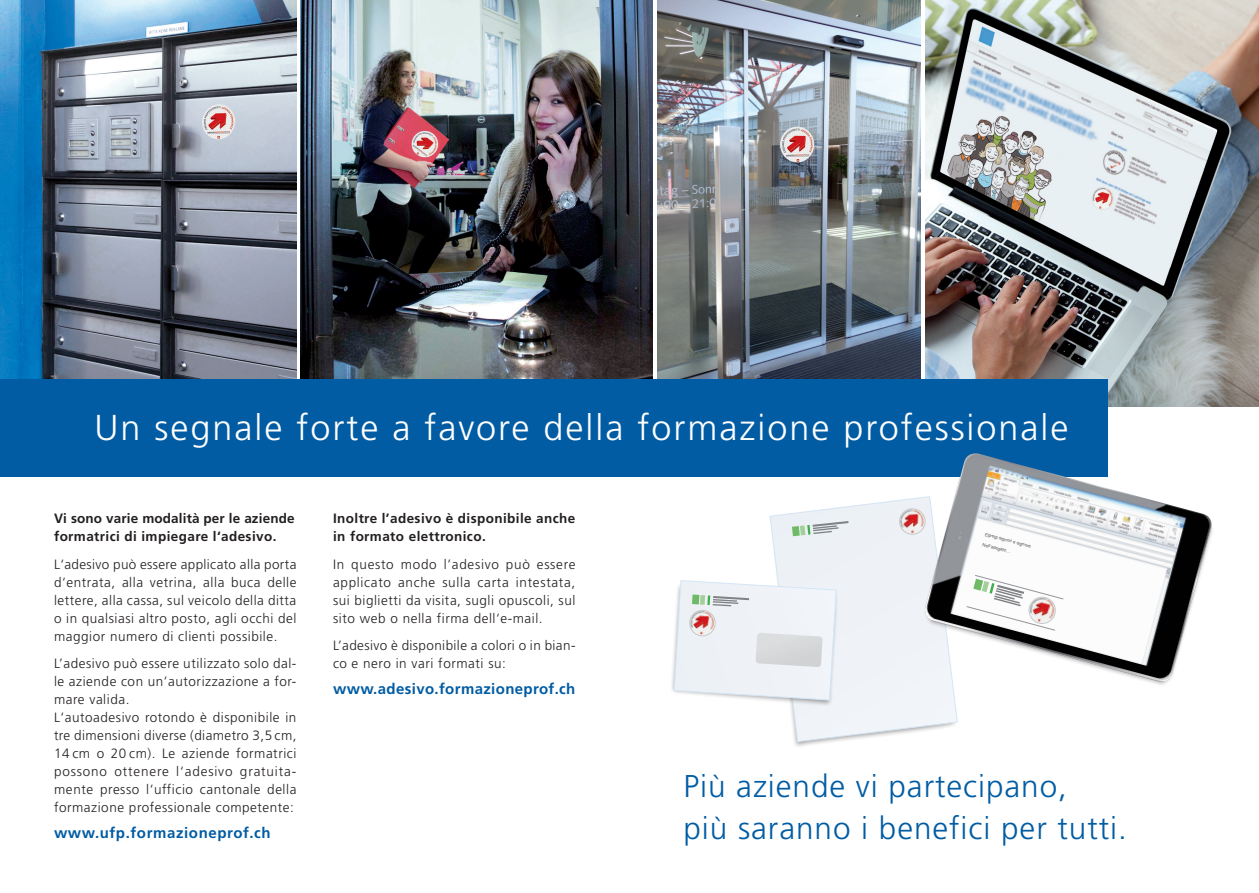
<style>
.page{position:relative;width:1259px;height:893px;background:#fff}
.page>*{position:absolute;margin:0;border:0;box-sizing:border-box;transform-origin:0 0}
.t1{font:300 36px "Frutiger";letter-spacing:.055em;color:#fff}
.t2{font:300 31.5px/42px "Frutiger";letter-spacing:.03em;color:#015ca3}
.t3{font:700 15px "Frutiger";letter-spacing:.025em;color:#015ca3}
.t4{font:300 13.5px/18px "Frutiger";letter-spacing:.04em;color:#231f20;text-align:justify}
.t5{font:700 13.5px/18px "Frutiger";letter-spacing:.03em;color:#231f20}
.t6{font:4.5px "Arial";color:#57585a}
</style>
<div class="page">
<img style="left:300px;top:0;width:353px;height:379px">
<img style="left:925px;top:0;width:334px;height:406px">
<div style="left:770px;top:497px;width:188px;height:251px;background:#231f20;opacity:.4"></div>
<img style="left:657px;top:0;width:263px;height:379px">
<img style="left:0;top:0;width:296px;height:379px">
<div style="left:0;top:379px;width:1107px;height:98px;background:#015ca3"></div>
<div style="left:670px;top:582px;width:168px;height:125px;background:#231f20;opacity:.4"></div>
<img style="left:922px;top:453px;width:291px;height:231px">
<svg style="left:966px;top:575px;width:97px;height:55px"></svg>
<svg style="left:674px;top:498px;width:280px;height:243px"></svg>
<h1 class="t1" style="left:95px;top:407px;width:975px">Un segnale forte a favore della formazione professionale</h1>
<p class="t5" style="left:54px;top:509px;width:242px">Vi sono varie modalità per le aziende formatrici di impiegare l‘adesivo.</p>
<p class="t4" style="left:54px;top:556px;width:244px">L‘adesivo può essere applicato alla porta d‘entrata, alla vetrina, alla buca delle lettere, alla cassa, sul veicolo della ditta o in qualsiasi altro posto, agli occhi del maggior numero di clienti possibile.</p>
<p class="t4" style="left:54px;top:654px;width:244px;text-align:left">L’adesivo può essere utilizzato solo dal&shy;le aziende con un’autorizzazione a for&shy;mare valida.<br>L‘autoadesivo rotondo è disponibile in tre dimensioni diverse (diametro 3,5 cm, 14 cm o 20 cm). Le aziende formatrici possono ottenere l‘adesivo gratuita&shy;mente presso l‘ufficio cantonale della formazione professionale competente:</p>
<p class="t3" style="left:54px;top:824px;width:218px">www.ufp.formazioneprof.ch</p>
<p class="t5" style="left:333px;top:509px;width:244px">Inoltre l’adesivo è disponibile anche in formato elettronico.</p>
<p class="t4" style="left:333px;top:556px;width:244px">In questo modo l’adesivo può essere applicato anche sulla carta intestata, sui biglietti da visita, sugli opuscoli, sul sito web o nella firma dell‘e-mail.</p>
<p class="t4" style="left:333px;top:636px;width:244px">L’adesivo è disponibile a colori o in bian&shy;co e nero in vari formati su:</p>
<p class="t3" style="left:333px;top:680px;width:244px">www.adesivo.formazioneprof.ch</p>
<p class="t6" style="left:986px;top:531px;width:49px;rotate:15deg">Egregi signori e signore</p>
<p class="t6" style="left:983px;top:541px;width:31px;rotate:15deg">Nell’allegato…</p>
<h2 class="t2" style="left:683px;top:766px;width:445px">Più aziende vi partecipano,<br>più saranno i benefici per tutti.</h2>
</div>
